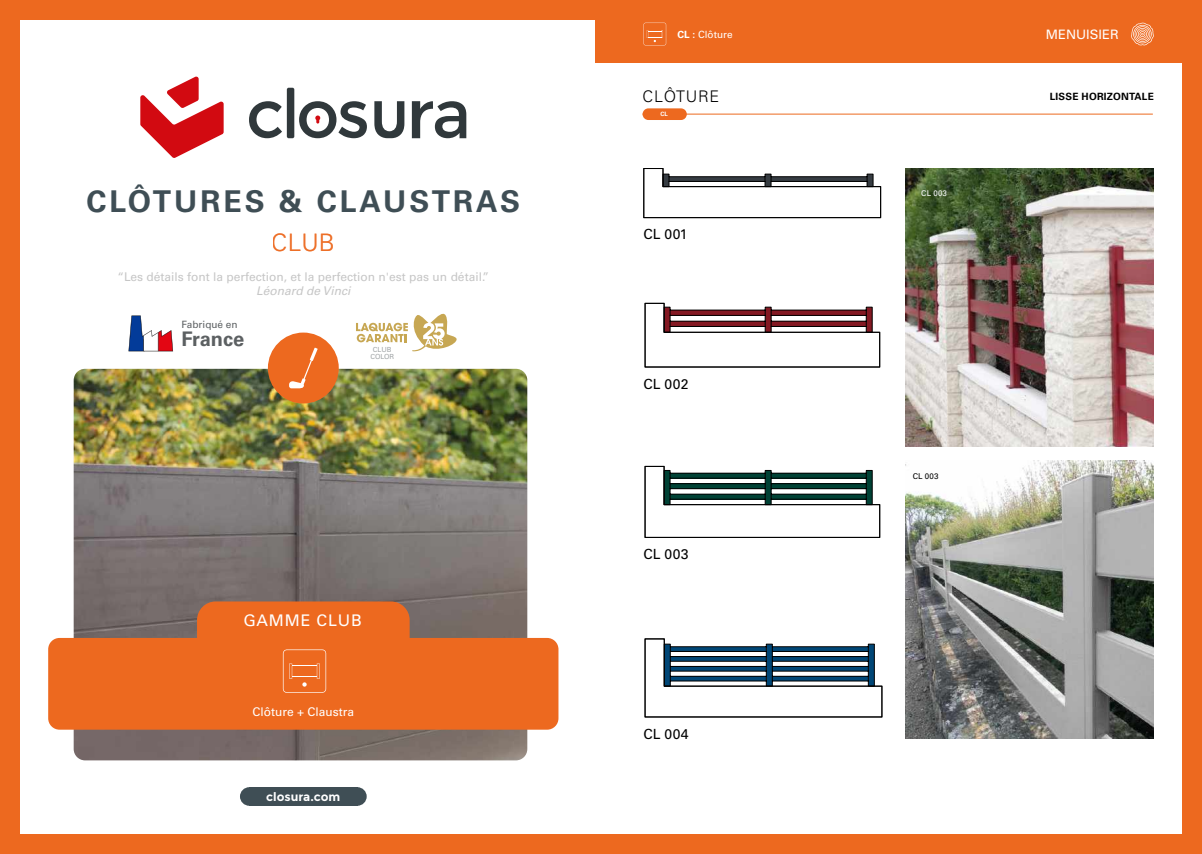
<style>
.page{position:relative;width:1202px;height:854px;background:#fff}
.page>*{position:absolute;margin:0;border:0;box-sizing:border-box;transform-origin:0 0}
.t1{font:700 30px "Univers LT Std";letter-spacing:.1em;color:#3f4e55}
.t2{font:300 24px "Univers LT Std";color:#ed691f}
.t3{font:700 20.1px "Univers LT Std";color:#5c6062}
.t4{font:16px "Univers LT Std";letter-spacing:.05em;color:#fff}
.t5{font:300 16px "Univers LT Std";letter-spacing:.05em;color:#000}
.t6{font:14px "Univers LT Std";color:#000}
.t7{font:13px "Univers LT Std";color:#fff}
.t8{font:12px "Univers LT Std";color:#c6c6c6}
.t9{font:12px "Univers LT Std";color:#fff}
.t10{font:italic 12px "Univers LT Std";color:#c6c6c6}
.t11{font:700 12px "Montserrat";color:#fff}
.t12{font:700 10px "Univers LT Std";letter-spacing:.02em;color:#000}
.t13{font:10px "Univers LT Std";color:#5c6062}
.t14{font:10px "Univers LT Std";color:#fff}
.t15{font:8px "Univers LT Std";color:#fff}
.t16{font:8px "Univers LT Std";color:#000}
.t17{font:7px/7px "Univers LT Std";color:#a1a5a7;text-align:center}
.t18{font:700 6px "Univers LT Std";color:#fff}
.s1{font-weight:700}
</style>
<div class="page">
<div style="left:595px;top:833px;width:607px;height:20px;background:#ed691f"></div>
<div style="left:1182px;top:0;width:20px;height:853px;background:#ed691f"></div>
<div style="left:0;top:0;width:20px;height:853px;background:#ed691f"></div>
<div style="left:0;top:833px;width:607px;height:20px;background:#ed691f"></div>
<div style="left:0;top:0;width:607px;height:20px;background:#ed691f"></div>
<img style="left:74px;top:369px;width:453px;height:391px">
<div style="left:197px;top:601px;width:213px;height:36px;background:#ed691f"></div>
<div style="left:48px;top:637px;width:510px;height:92px;background:#ed691f;border-radius:11px"></div>
<svg style="left:129px;top:316px;width:44px;height:36px"></svg>
<svg style="left:356px;top:313px;width:101px;height:39px"></svg>
<div style="left:240px;top:786px;width:18px;height:19px;background:#3f4e55;border-radius:50%"></div>
<div style="left:348px;top:786px;width:19px;height:19px;background:#3f4e55;border-radius:50%"></div>
<div style="left:249px;top:786px;width:108px;height:19px;background:#3f4e55"></div>
<svg style="left:249px;top:101px;width:33px;height:37px"></svg>
<div style="left:287px;top:88px;width:7px;height:50px;background:#30383b;border-radius:2px"></div>
<svg style="left:412px;top:101px;width:54px;height:37px"></svg>
<svg style="left:140px;top:76px;width:84px;height:82px"></svg>
<svg style="left:299px;top:101px;width:68px;height:37px"></svg>
<svg style="left:374px;top:101px;width:30px;height:37px"></svg>
<svg style="left:283px;top:649px;width:43px;height:43px"></svg>
<div style="left:268px;top:332px;width:71px;height:71px;background:#ed691f;border-radius:50%"></div>
<svg style="left:289px;top:347px;width:29px;height:41px"></svg>
<div style="left:595px;top:0;width:607px;height:62px;background:#ed691f"></div>
<svg style="left:643px;top:23px;width:23px;height:22px"></svg>
<svg style="left:643px;top:168px;width:238px;height:50px"></svg>
<svg style="left:644px;top:302px;width:236px;height:65px"></svg>
<svg style="left:644px;top:465px;width:236px;height:73px"></svg>
<svg style="left:644px;top:638px;width:239px;height:79px"></svg>
<svg style="left:1131px;top:23px;width:23px;height:22px"></svg>
<hr style="left:643px;top:114px;width:510px;height:1px;background:#ed691f">
<div style="left:643px;top:108px;width:44px;height:12px;background:#ed691f;border-radius:6px"></div>
<img style="left:905px;top:168px;width:248px;height:278px">
<img style="left:905px;top:460px;width:248px;height:278px">
<h1 class="t1" style="left:86px;top:184px;width:435px">CLÔTURES &amp; CLAUSTRAS</h1>
<h2 class="t2" style="left:272px;top:228px;width:64px">CLUB</h2>
<p class="t8" style="left:117px;top:269px;width:373px">“Les détails font la perfection, et la perfection n'est pas un détail.”</p>
<p class="t10" style="left:256px;top:284px;width:96px">Léonard de Vinci</p>
<p class="t13" style="left:182px;top:319px;width:58px">Fabriqué en</p>
<h3 class="t3" style="left:182px;top:326px;width:64px">France</h3>
<p class="t17" style="left:370px;top:346px;width:25px">CLUB<br>COLOR</p>
<h3 class="t4" style="left:243px;top:610px;width:120px">GAMME CLUB</h3>
<p class="t9" style="left:252px;top:704px;width:103px">Clôture + Claustra</p>
<p class="t11" style="left:266px;top:789px;width:76px">closura.com</p>
<p class="t14" style="left:677px;top:28px;width:57px"><span class="s1">CL :</span> Clôture</p>
<h3 class="t5" style="left:643px;top:87px;width:78px">CLÔTURE</h3>
<p class="t18" style="left:660px;top:111px;width:9px">CL</p>
<p class="t6" style="left:643px;top:226px;width:46px">CL 001</p>
<p class="t6" style="left:643px;top:375px;width:46px">CL 002</p>
<p class="t6" style="left:643px;top:545px;width:46px">CL 003</p>
<p class="t6" style="left:643px;top:725px;width:46px">CL 004</p>
<p class="t15" style="left:921px;top:188px;width:27px">CL 003</p>
<p class="t7" style="left:1046px;top:27px;width:74px">MENUISIER</p>
<p class="t12" style="left:1050px;top:91px;width:105px">LISSE HORIZONTALE</p>
<p class="t16" style="left:913px;top:471px;width:27px">CL 003</p>
</div>
